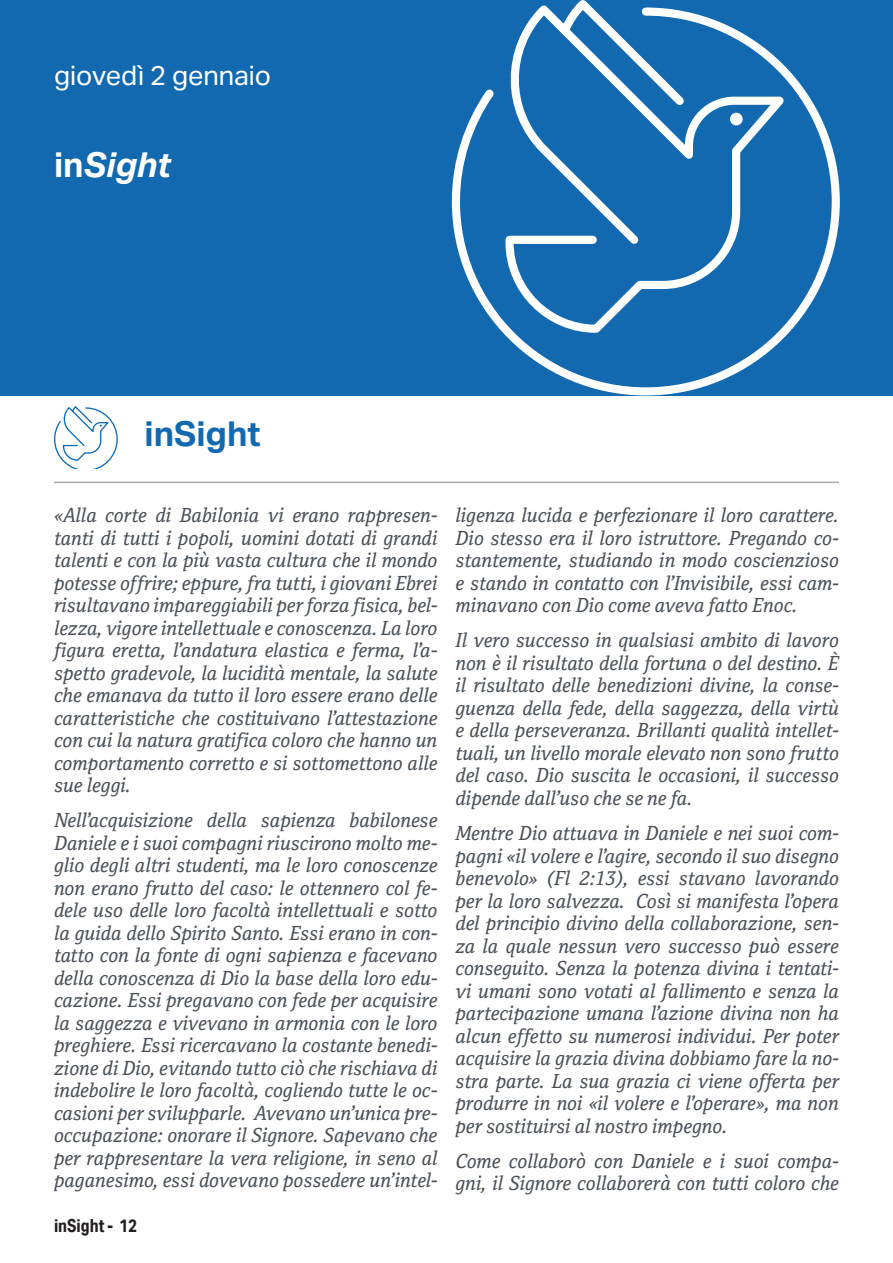
<style>
.page{position:relative;width:893px;height:1263px;background:#fff}
.page>*{position:absolute;margin:0;border:0;box-sizing:border-box;transform-origin:0 0}
.tit-sezione{font:700 34.5px "Aktiv Grotesk";color:#1369af}
.t1{font:italic 700 34.5px "Aktiv Grotesk";color:#fff}
.t2{font:27px "Aktiv Grotesk";color:#fff}
.t3{font:italic 19.5px/22.5px "Cordale W01";color:#4b5157;text-align:justify}
.t4{font:700 18px "Aktiv Grotesk Cd";color:#231f20}
.s1{font-style:normal}
</style>
<div class="page">
<div style="left:0;top:0;width:893px;height:395px;background:#1369af"></div>
<svg style="left:452px;top:80px;width:388px;height:315px"></svg>
<svg style="left:494px;top:0;width:303px;height:337px"></svg>
<hr style="left:54px;top:482px;width:785px;height:1px;background:#4b5157">
<svg style="left:54px;top:406px;width:64px;height:63px"></svg>
<p class="t2" style="left:54px;top:59px;width:219px">giovedì 2 gennaio</p>
<p class="t1" style="left:54px;top:143px;width:117px"><span class="s1">in</span>Sight</p>
<p class="tit-sezione" style="left:144px;top:414px;width:118px">inSight</p>
<p class="t3" style="left:54px;top:504px;width:385px">«Alla corte di Babilonia vi erano rappresen&shy;tanti di tutti i popoli, uomini dotati di grandi talenti e con la più vasta cultura che il mondo potesse offrire; eppure, fra tutti, i giovani Ebrei risultavano impareggiabili per forza fisica, bel&shy;lezza, vigore intellettuale e conoscenza. La loro figura eretta, l’andatura elastica e ferma, l’a&shy;spetto gradevole, la lucidità mentale, la salute che emanava da tutto il loro essere erano delle caratteristiche che costituivano l’attestazione con cui la natura gratifica coloro che hanno un comportamento corretto e si sottomettono alle sue leggi.</p>
<p class="t3" style="left:54px;top:809px;width:385px">Nell’acquisizione della sapienza babilonese Daniele e i suoi compagni riuscirono molto me&shy;glio degli altri studenti, ma le loro conoscenze non erano frutto del caso: le ottennero col fe&shy;dele uso delle loro facoltà intellettuali e sotto la guida dello Spirito Santo. Essi erano in con&shy;tatto con la fonte di ogni sapienza e facevano della conoscenza di Dio la base della loro edu&shy;cazione. Essi pregavano con fede per acquisire la saggezza e vivevano in armonia con le loro preghiere. Essi ricercavano la costante benedi&shy;zione di Dio, evitando tutto ciò che rischiava di indebolire le loro facoltà, cogliendo tutte le oc&shy;casioni per svilupparle. Avevano un’unica pre&shy;occupazione: onorare il Signore. Sapevano che per rappresentare la vera religione, in seno al paganesimo, essi dovevano possedere un’intel-</p>
<p class="t4" style="left:54px;top:1215px;width:85px">inSight - 12</p>
<p class="t3" style="left:455px;top:504px;width:385px">ligenza lucida e perfezionare il loro carattere.<br>Dio stesso era il loro istruttore. Pregando co&shy;stantemente, studiando in modo coscienzioso e stando in contatto con l’Invisibile, essi cam&shy;minavano con Dio come aveva fatto Enoc.</p>
<p class="t3" style="left:455px;top:629px;width:385px">Il vero successo in qualsiasi ambito di lavoro non è il risultato della fortuna o del destino. È il risultato delle benedizioni divine, la conse&shy;guenza della fede, della saggezza, della virtù e della perseveranza. Brillanti qualità intellet&shy;tuali, un livello morale elevato non sono frutto del caso. Dio suscita le occasioni, il successo dipende dall’uso che se ne fa.</p>
<p class="t3" style="left:455px;top:822px;width:385px">Mentre Dio attuava in Daniele e nei suoi com&shy;pagni «il volere e l’agire, secondo il suo disegno benevolo» (Fl 2:13), essi stavano lavorando per la loro salvezza. Così si manifesta l’opera del principio divino della collaborazione, sen&shy;za la quale nessun vero successo può essere conseguito. Senza la potenza divina i tentati&shy;vi umani sono votati al fallimento e senza la partecipazione umana l’azione divina non ha alcun effetto su numerosi individui. Per poter acquisire la grazia divina dobbiamo fare la no&shy;stra parte. La sua grazia ci viene offerta per produrre in noi «il volere e l’operare», ma non per sostituirsi al nostro impegno.</p>
<p class="t3" style="left:455px;top:1149px;width:385px">Come collaborò con Daniele e i suoi compa&shy;gni, il Signore collaborerà con tutti coloro che</p>
</div>
